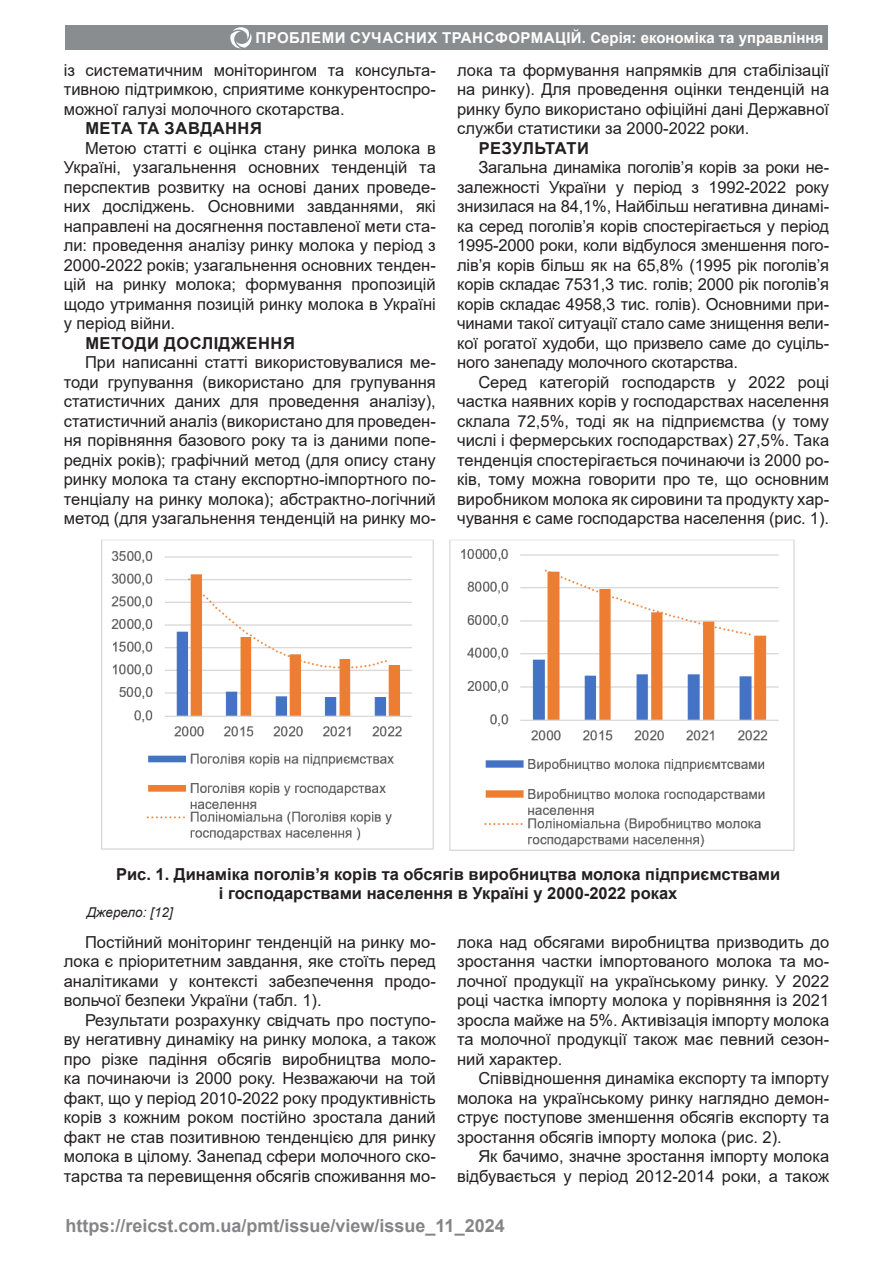
<style>
.page{position:relative;width:893px;height:1263px;background:#fff}
.page>*{position:absolute;margin:0;border:0;box-sizing:border-box;transform-origin:0 0}
.t1{font:700 18px "Arial";color:#858587}
.Основний_текст_статт{font:16.5px/19.5px "Arial";color:#231f20;text-align:justify}
.Назва_рисунок_Укр{font:700 16.5px "Arial";color:#231f20}
.Структурні_елементи{font:700 16.5px "Arial";letter-spacing:.035em;color:#231f20}
.Структурні_елементи-2{font:700 16.5px "Arial";letter-spacing:-.005em;color:#231f20}
.t2{font:700 15px "Arial";letter-spacing:.01em;color:#fff}
.Джерело_рисунок{font:italic 13.5px "Arial";color:#231f20}
</style>
<div class="page">
<div style="left:65px;top:26px;width:762px;height:24px;background:#8a8d8f"></div>
<svg style="left:230px;top:27px;width:22px;height:21px"></svg>
<img style="left:101px;top:539px;width:694px;height:312px">
<p class="t2" style="left:255px;top:27px;width:569px">ПРОБЛЕМИ СУЧАСНИХ ТРАНСФОРМАЦІЙ. Серія: економіка та управління</p>
<p class="Основний_текст_статт" style="left:64px;top:60px;width:374px">із систематичним моніторингом та консульта&shy;тивною підтримкою, сприятиме конкурентоспро&shy;можної галузі молочного скотарства.</p>
<p class="Структурні_елементи" style="left:85px;top:117px;width:178px">МЕТА ТА ЗАВДАННЯ</p>
<p class="Основний_текст_статт" style="left:64px;top:138px;width:374px;text-indent:21px">Метою статті є оцінка стану ринка молока в Україні, узагальнення основних тенденцій та перспектив розвитку на основі даних проведе&shy;них досліджень. Основними завданнями, які направлені на досягнення поставленої мети ста&shy;ли: проведення аналізу ринку молока у період з 2000-2022 років; узагальнення основних тенден&shy;цій на ринку молока; формування пропозицій щодо утримання позицій ринку молока в Україні у період війни.</p>
<p class="Структурні_елементи" style="left:85px;top:331px;width:211px">МЕТОДИ ДОСЛІДЖЕННЯ</p>
<p class="Основний_текст_статт" style="left:64px;top:353px;width:374px;text-indent:21px">При написанні статті використовувалися ме&shy;тоди групування (використано для групування статистичних даних для проведення аналізу), статистичний аналіз (використано для проведен&shy;ня порівняння базового року та із даними попе&shy;редніх років); графічний метод (для опису стану ринку молока та стану експортно-імпортного по&shy;тенціалу на ринку молока); абстрактно-логічний метод (для узагальнення тенденцій на ринку мо-</p>
<p class="Основний_текст_статт" style="left:457px;top:60px;width:374px">лока та формування напрямків для стабілізації на ринку). Для проведення оцінки тенденцій на ринку було використано офіційні дані Державної служби статистики за 2000-2022 роки.</p>
<p class="Структурні_елементи-2" style="left:479px;top:136px;width:112px">РЕЗУЛЬТАТИ</p>
<p class="Основний_текст_статт" style="left:457px;top:158px;width:374px;text-indent:21px">Загальна динаміка поголів’я корів за роки не&shy;залежності України у період з 1992-2022 року знизилася на 84,1%, Найбільш негативна динамі&shy;ка серед поголів’я корів спостерігається у період 1995-2000 роки, коли відбулося зменшення пого&shy;лів’я корів більш як на 65,8% (1995 рік поголів’я корів складає 7531,3 тис. голів; 2000 рік поголів’я корів складає 4958,3 тис. голів). Основними при&shy;чинами такої ситуації стало саме знищення вели&shy;кої рогатої худоби, що призвело саме до суціль&shy;ного занепаду молочного скотарства.</p>
<p class="Основний_текст_статт" style="left:457px;top:372px;width:374px;text-indent:21px">Серед категорій господарств у 2022 році частка наявних корів у господарствах населення склала 72,5%, тоді як на підприємства (у тому числі і фермерських господарствах) 27,5%. Така тенденція спостерігається починаючи із 2000 ро&shy;ків, тому можна говорити про те, що основним виробником молока як сировини та продукту хар&shy;чування є саме господарства населення (рис. 1).</p>
<p class="Назва_рисунок_Укр" style="left:116px;top:862px;width:666px">Рис. 1. Динаміка поголів’я корів та обсягів виробництва молока підприємствами</p>
<p class="Назва_рисунок_Укр" style="left:219px;top:881px;width:460px">і господарствами населення в Україні у 2000-2022 роках</p>
<p class="Джерело_рисунок" style="left:87px;top:903px;width:88px">Джерело: [12]</p>
<p class="Основний_текст_статт" style="left:64px;top:932px;width:374px;text-indent:21px">Постійний моніторинг тенденцій на ринку мо&shy;лока є пріоритетним завдання, яке стоїть перед аналітиками у контексті забезпечення продо&shy;вольчої безпеки України (табл. 1).</p>
<p class="Основний_текст_статт" style="left:64px;top:1010px;width:374px;text-indent:21px">Результати розрахунку свідчать про поступо&shy;ву негативну динаміку на ринку молока, а також про різке падіння обсягів виробництва моло&shy;ка починаючи із 2000 року. Незважаючи на той факт, що у період 2010-2022 року продуктивність корів з кожним роком постійно зростала даний факт не став позитивною тенденцією для ринку молока в цілому. Занепад сфери молочного ско&shy;тарства та перевищення обсягів споживання мо-</p>
<p class="Основний_текст_статт" style="left:457px;top:932px;width:374px">лока над обсягами виробництва призводить до зростання частки імпортованого молока та мо&shy;лочної продукції на українському ринку. У 2022 році частка імпорту молока у порівняння із 2021 зросла майже на 5%. Активізація імпорту молока та молочної продукції також має певний сезон&shy;ний характер.</p>
<p class="Основний_текст_статт" style="left:457px;top:1068px;width:374px;text-indent:21px">Співвідношення динаміка експорту та імпорту молока на українському ринку наглядно демон&shy;струє поступове зменшення обсягів експорту та зростання обсягів імпорту молока (рис. 2).</p>
<p class="Основний_текст_статт" style="left:457px;top:1146px;width:374px;text-align:right">Як бачимо, значне зростання імпорту молока відбувається у період 2012-2014 роки, а також</p>
<p class="t1" style="left:65px;top:1213px;width:441px">https://reicst.com.ua/pmt/issue/view/issue_11_2024</p>
</div>
